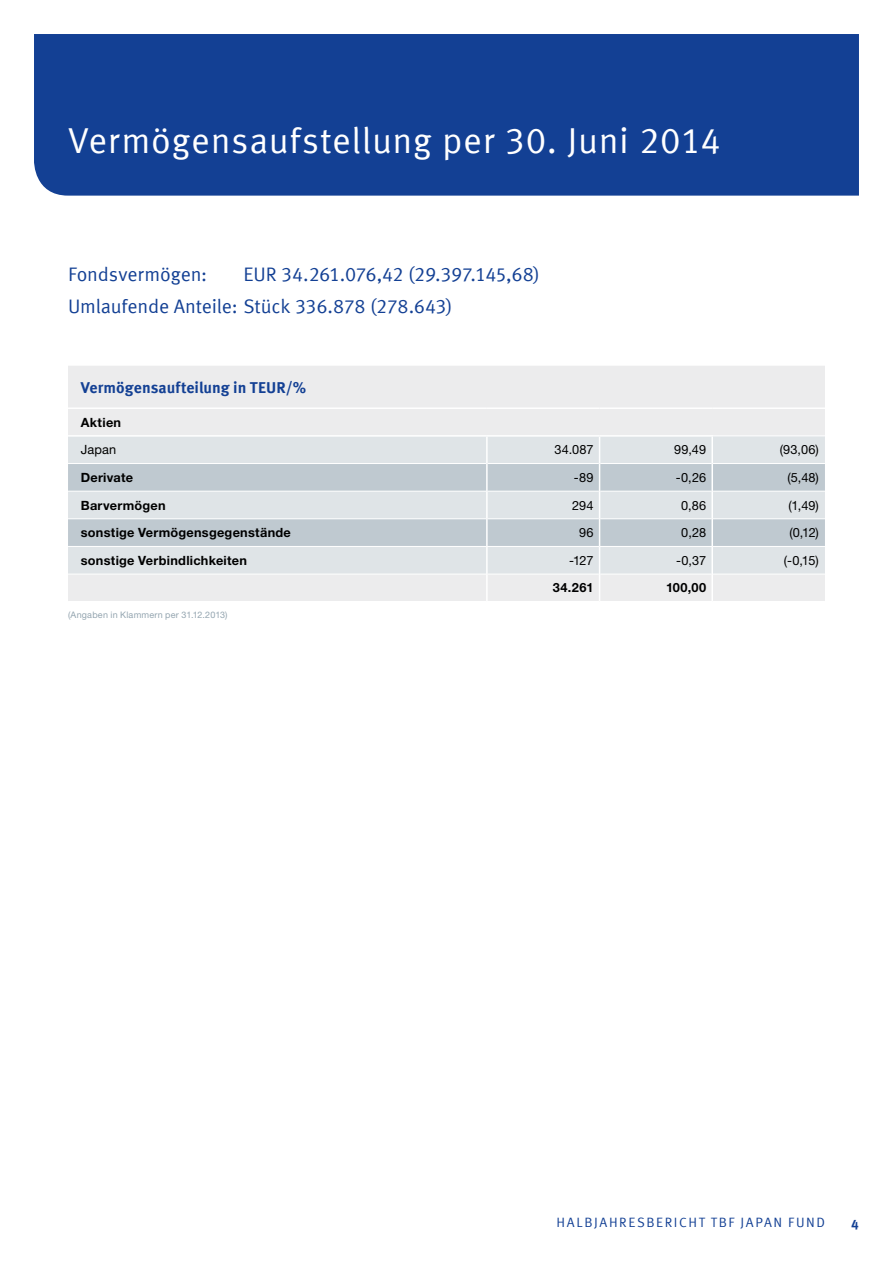
<style>
.page{position:relative;width:893px;height:1263px;background:#fff}
.page>*{position:absolute;margin:0;border:0;box-sizing:border-box;transform-origin:0 0}
.t1{font:36px "Meta Offc Pro Norm";letter-spacing:.02em;color:#fff}
.t2{font:19.5px/32px "Meta Offc Pro Norm";letter-spacing:-.01em;color:#134094}
.t3{font:700 15.75px "Meta Offc Pro";color:#134094}
.t4{font:13.5px "Meta Offc Pro Norm";letter-spacing:.12em;color:#134094}
.t5{font:700 13.5px "Meta Offc Pro";color:#134094}
.t6{font:700 12.75px "Helvetica Neue LTW1 G";letter-spacing:.02em;color:#000}
.t7{font:12.75px "Helvetica Neue LTW1 G";letter-spacing:.01em;color:#000}
.t8{font:9px "Helvetica Neue LTW1 G";letter-spacing:.025em;color:#94a5b0}
</style>
<div class="page">
<div style="left:34px;top:34px;width:825px;height:162px;background:#134094"></div>
<div style="left:68px;top:366px;width:757px;height:235px;background:#ececed"></div>
<div style="left:68px;top:436px;width:757px;height:138px;background:#dfe4e7"></div>
<svg style="left:68px;top:464px;width:757px;height:82px;background:#c9d2d7"></svg>
<hr style="left:68px;top:407px;width:419px;height:2px;background:#fff">
<hr style="left:487px;top:407px;width:113px;height:2px;background:#fff">
<hr style="left:600px;top:407px;width:112px;height:2px;background:#fff">
<hr style="left:712px;top:407px;width:113px;height:2px;background:#fff">
<hr style="left:713px;top:435px;width:112px;height:1px;background:#fff">
<hr style="left:68px;top:491px;width:418px;height:1px;background:#fff">
<hr style="left:488px;top:491px;width:111px;height:1px;background:#fff">
<hr style="left:600px;top:491px;width:111px;height:1px;background:#fff">
<hr style="left:713px;top:491px;width:112px;height:1px;background:#fff">
<hr style="left:68px;top:463px;width:418px;height:1px;background:#fff">
<hr style="left:488px;top:463px;width:111px;height:1px;background:#fff">
<hr style="left:600px;top:463px;width:111px;height:1px;background:#fff">
<hr style="left:713px;top:463px;width:112px;height:1px;background:#fff">
<hr style="left:68px;top:518px;width:418px;height:1px;background:#fff">
<hr style="left:488px;top:518px;width:111px;height:1px;background:#fff">
<hr style="left:600px;top:518px;width:111px;height:1px;background:#fff">
<hr style="left:713px;top:518px;width:112px;height:1px;background:#fff">
<hr style="left:68px;top:574px;width:418px;height:1px;background:#fff">
<hr style="left:488px;top:574px;width:111px;height:1px;background:#fff">
<hr style="left:600px;top:574px;width:111px;height:1px;background:#fff">
<hr style="left:713px;top:574px;width:112px;height:1px;background:#fff">
<hr style="left:68px;top:435px;width:419px;height:2px;background:#fff">
<hr style="left:487px;top:435px;width:113px;height:2px;background:#fff">
<hr style="left:486px;top:437px;width:2px;height:26px;background:#fff">
<hr style="left:486px;top:463px;width:2px;height:28px;background:#fff">
<hr style="left:486px;top:491px;width:2px;height:28px;background:#fff">
<hr style="left:486px;top:519px;width:2px;height:27px;background:#fff">
<hr style="left:486px;top:547px;width:2px;height:27px;background:#fff">
<hr style="left:486px;top:574px;width:2px;height:27px;background:#fff">
<hr style="left:600px;top:435px;width:113px;height:2px;background:#fff">
<hr style="left:711px;top:437px;width:2px;height:26px;background:#fff">
<hr style="left:711px;top:463px;width:2px;height:28px;background:#fff">
<hr style="left:711px;top:491px;width:2px;height:28px;background:#fff">
<hr style="left:711px;top:519px;width:2px;height:27px;background:#fff">
<hr style="left:711px;top:574px;width:2px;height:27px;background:#fff">
<svg style="left:599px;top:437px;width:1px;height:164px"></svg>
<hr style="left:711px;top:547px;width:2px;height:27px;background:#fff">
<hr style="left:68px;top:546px;width:419px;height:1px;background:#fff">
<hr style="left:487px;top:546px;width:113px;height:1px;background:#fff">
<hr style="left:600px;top:546px;width:112px;height:1px;background:#fff">
<hr style="left:712px;top:546px;width:113px;height:1px;background:#fff">
<h1 class="t1" style="left:68px;top:113px;width:655px">Vermögensaufstellung per 30. Juni 2014</h1>
<h2 class="t2" style="left:68px;top:257px;width:473px;text-indent:176px">EUR 34.261.076,42 (29.397.145,68)<br>U mlaufende Anteile: Stück 336.878 (278.643)</h2>
<h2 class="t2" style="left:68px;top:257px;width:141px">Fondsvermögen:</h2>
<p class="t3" style="left:81px;top:375px;width:227px">Vermögensaufteilung in TEUR/%</p>
<p class="t6" style="left:81px;top:414px;width:42px">Aktien</p>
<p class="t7" style="left:81px;top:442px;width:37px">Japan</p>
<p class="t7" style="left:554px;top:442px;width:41px">34.087</p>
<p class="t7" style="left:674px;top:442px;width:33px">99,49</p>
<p class="t7" style="left:780px;top:442px;width:40px">(93,06)</p>
<p class="t6" style="left:81px;top:469px;width:54px">Derivate</p>
<p class="t7" style="left:574px;top:469px;width:21px">-89</p>
<p class="t7" style="left:676px;top:469px;width:32px">-0,26</p>
<p class="t7" style="left:787px;top:469px;width:33px">(5,48)</p>
<p class="t6" style="left:81px;top:497px;width:86px">Barvermögen</p>
<p class="t7" style="left:572px;top:497px;width:23px">294</p>
<p class="t7" style="left:681px;top:497px;width:27px">0,86</p>
<p class="t7" style="left:788px;top:497px;width:32px">(1,49)</p>
<p class="t6" style="left:81px;top:525px;width:212px">sonstige Vermögensgegenstände</p>
<p class="t7" style="left:579px;top:525px;width:16px">96</p>
<p class="t7" style="left:681px;top:525px;width:26px">0,28</p>
<p class="t7" style="left:789px;top:525px;width:31px">(0,12)</p>
<p class="t6" style="left:81px;top:552px;width:168px">sonstige Verbindlichkeiten</p>
<p class="t7" style="left:569px;top:552px;width:26px">-127</p>
<p class="t7" style="left:676px;top:552px;width:32px">-0,37</p>
<p class="t7" style="left:784px;top:552px;width:36px">(-0,15)</p>
<p class="t6" style="left:553px;top:580px;width:42px">34.261</p>
<p class="t6" style="left:666px;top:580px;width:42px">100,00</p>
<p class="t8" style="left:68px;top:609px;width:161px">(Angaben in Klammern per 31.12.2013)</p>
<p class="t4" style="left:557px;top:1211px;width:37px">Halbjah</p>
<p class="t4" style="left:619px;top:1211px;width:19px">resbe</p>
<p class="t4" style="left:665px;top:1211px;width:162px">richt TBF Japan Fund</p>
<p class="t5" style="left:851px;top:1214px;width:9px">4</p>
</div>
